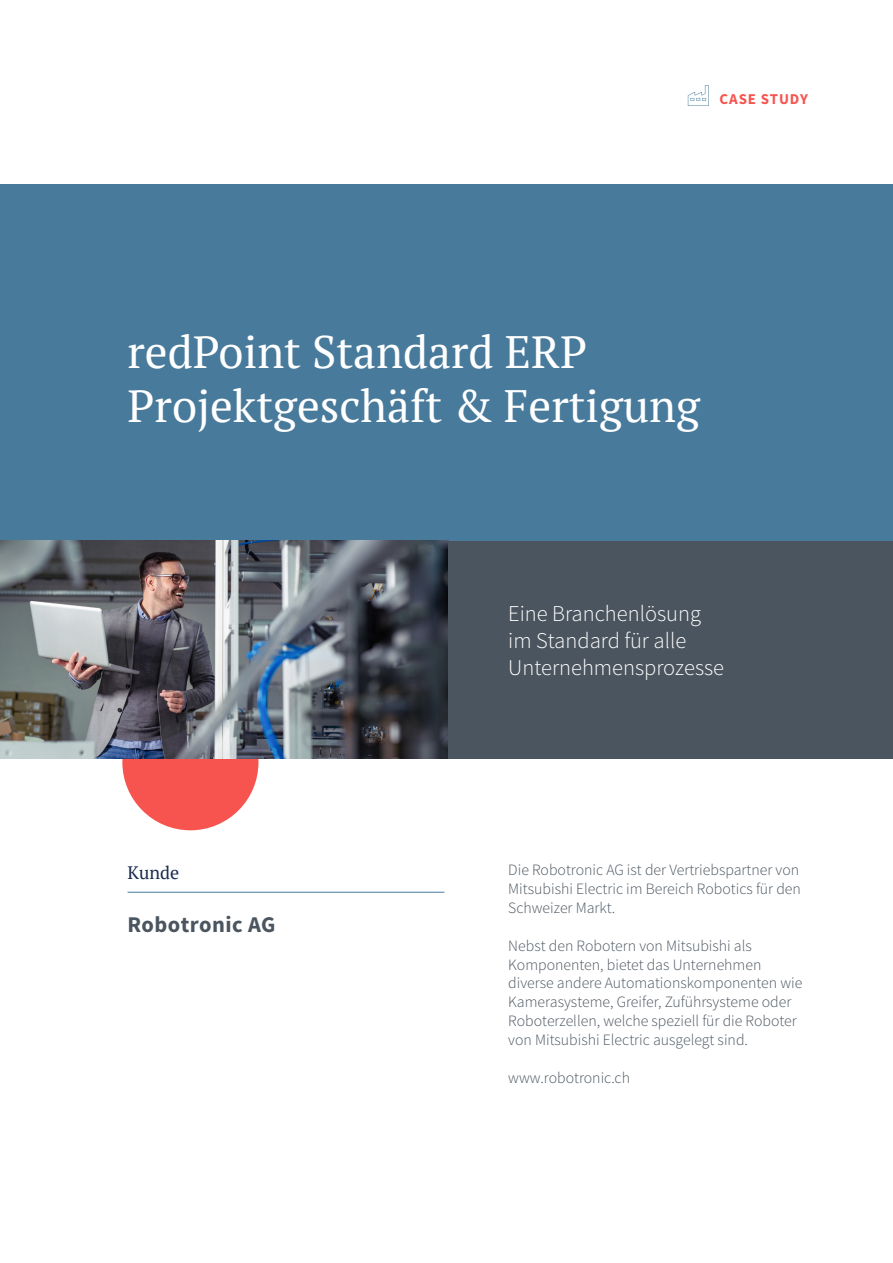
<style>
.page{position:relative;width:893px;height:1263px;background:#fff}
.page>*{position:absolute;margin:0;border:0;box-sizing:border-box;transform-origin:0 0}
.t1{font:45.3px "PT Serif";color:#fff}
.t2{font:300 22.5px/27px "Source Sans Pro";color:#fff}
.t3{font:700 22.5px "Source Sans Pro";letter-spacing:.02em;color:#4b555f}
.t4{font:18px "PT Serif";color:#182c4d}
.t5{font:300 15.75px/18.9px "Source Sans Pro";color:#4b555f;text-align:justify}
.t6{font:700 15px "Source Sans Pro";letter-spacing:.06em;color:#f7544f}
</style>
<div class="page">
<div style="left:122px;top:694px;width:136px;height:136px;background:#f7544f;border-radius:50%"></div>
<div style="left:0;top:184px;width:893px;height:357px;background:#487a9c"></div>
<img style="left:0;top:541px;width:448px;height:217px">
<div style="left:448px;top:541px;width:445px;height:217px;background:#4b555f"></div>
<hr style="left:128px;top:892px;width:316px;height:1px;background:#487a9c">
<svg style="left:688px;top:85px;width:21px;height:21px"></svg>
<p class="t6" style="left:720px;top:89px;width:90px">CASE STUDY</p>
<p class="t1" style="left:128px;top:322px;width:461px">redPoint Standard ERP</p>
<p class="t1" style="left:128px;top:377px;width:574px">Projektgeschäft &amp; Fertigung</p>
<p class="t4" style="left:128px;top:861px;width:53px">Kunde</p>
<p class="t3" style="left:128px;top:910px;width:149px">Robotronic AG</p>
<p class="t2" style="left:508px;top:600px;width:217px">Eine Branchenlösung im Standard für alle<br>Unternehmensprozesse</p>
<p class="t5" style="left:508px;top:860px;width:294px">Die Robotronic AG ist der Vertriebspartner von Mitsubishi Electric im Bereich Robotics für den Schweizer Markt.</p>
<p class="t5" style="left:508px;top:936px;width:296px;text-align:left">Nebst den Robotern von Mitsubishi als Komponenten, bietet das Unternehmen diverse andere Automationskomponenten wie Kamerasysteme, Greifer, Zuführsysteme oder Roboterzellen, welche speziell für die Roboter von Mitsubishi Electric ausgelegt sind.</p>
<p class="t5" style="left:508px;top:1068px;width:123px">www.robotronic.ch</p>
</div>
